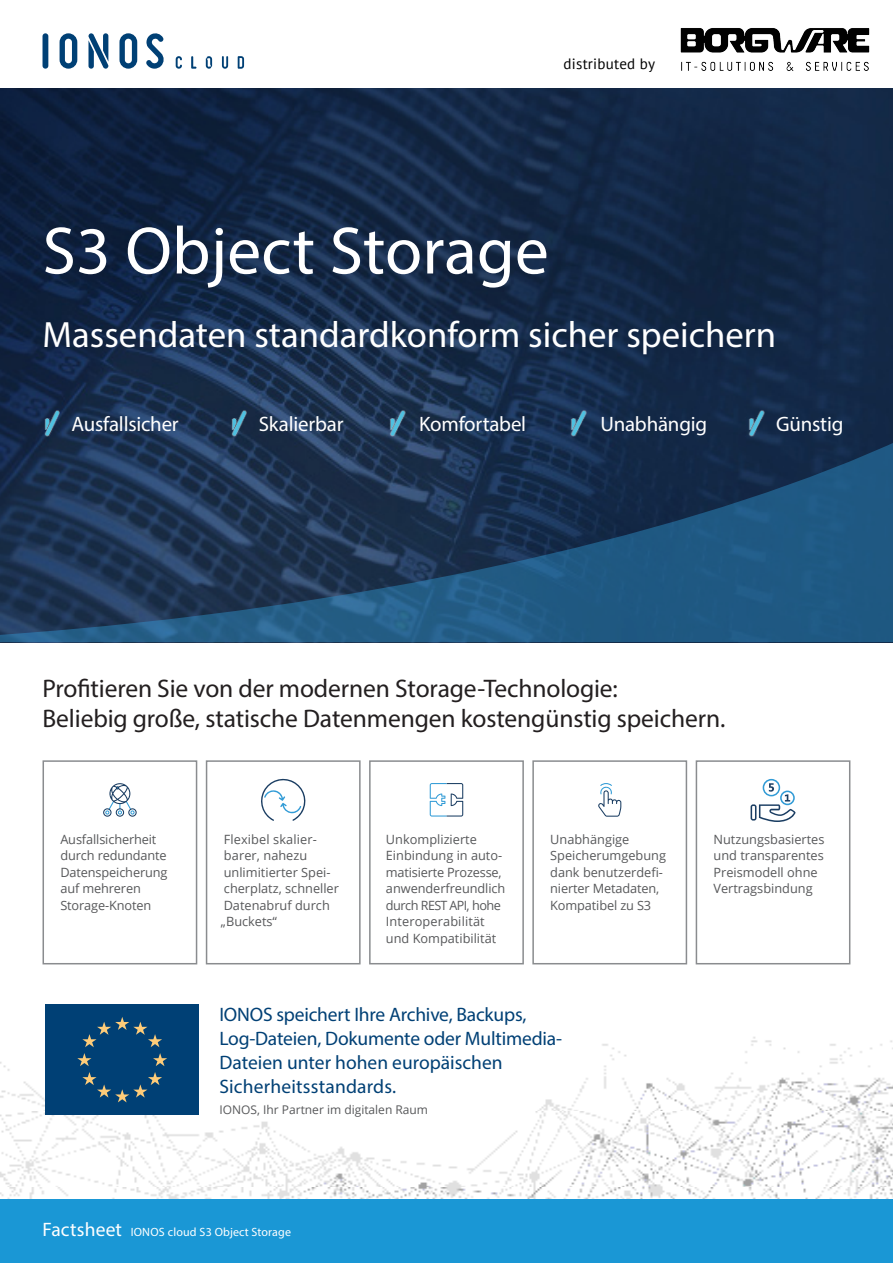
<style>
.page{position:relative;width:893px;height:1263px;background:#fff}
.page>*{position:absolute;margin:0;border:0;box-sizing:border-box;transform-origin:0 0}
.t1{font:67.5px "Myriad Pro";letter-spacing:.005em;color:#fff}
.t2{font:36.75px "Myriad Pro";color:#fff}
.t3{font:25.5px/30px "Myriad Pro";letter-spacing:-.005em;color:#231f20}
.t4{font:20.85px "Myriad Pro";letter-spacing:-.01em;color:#fff}
.t5{font:19.5px/24px "Myriad Pro";letter-spacing:-.01em;color:#004075}
.t6{font:15px "PT Sans";letter-spacing:.015em;color:#000}
.t7{font:12.75px/16.5px "Open Sans";color:#57585a}
.t8{font:12px "Myriad Pro";letter-spacing:.01em;color:#fff}
.t9{font:12px "Open Sans";color:#57585a}
.s1{font-size:19.5px}
</style>
<div class="page">
<img style="left:0;top:959px;width:893px;height:240px">
<img style="left:0;top:88px;width:893px;height:349px">
<svg style="left:0;top:437px;width:893px;height:205px;background:#1e4265"></svg>
<svg style="left:146px;top:33px;width:18px;height:36px"></svg>
<svg style="left:119px;top:33px;width:18px;height:36px"></svg>
<svg style="left:88px;top:33px;width:20px;height:36px"></svg>
<svg style="left:60px;top:33px;width:17px;height:36px"></svg>
<svg style="left:43px;top:33px;width:5px;height:36px"></svg>
<svg style="left:176px;top:56px;width:6px;height:13px"></svg>
<svg style="left:222px;top:56px;width:6px;height:13px"></svg>
<svg style="left:238px;top:56px;width:6px;height:13px"></svg>
<svg style="left:191px;top:56px;width:5px;height:13px"></svg>
<svg style="left:206px;top:56px;width:6px;height:13px"></svg>
<div style="left:0;top:1199px;width:893px;height:64px;background:#1a97d5"></div>
<div style="left:696px;top:760px;width:154px;height:204px;background:#fff;border:2px solid #8a8c8f"></div>
<div style="left:43px;top:760px;width:154px;height:204px;background:#fff;border:2px solid #8a8c8f"></div>
<div style="left:206px;top:760px;width:155px;height:204px;background:#fff;border:2px solid #8a8c8f"></div>
<div style="left:369px;top:760px;width:155px;height:204px;background:#fff;border:2px solid #8a8c8f"></div>
<div style="left:532px;top:760px;width:155px;height:204px;background:#fff;border:2px solid #8a8c8f"></div>
<img style="left:40px;top:410px;width:26px;height:29px">
<img style="left:227px;top:410px;width:26px;height:29px">
<img style="left:745px;top:410px;width:25px;height:29px">
<img style="left:386px;top:410px;width:25px;height:29px">
<img style="left:567px;top:410px;width:25px;height:29px">
<svg style="left:261px;top:778px;width:45px;height:43px"></svg>
<svg style="left:103px;top:783px;width:34px;height:34px"></svg>
<svg style="left:598px;top:783px;width:23px;height:34px"></svg>
<svg style="left:430px;top:783px;width:33px;height:33px"></svg>
<svg style="left:751px;top:779px;width:44px;height:43px"></svg>
<div style="left:46px;top:1004px;width:153px;height:111px;background:#004075"></div>
<svg style="left:77px;top:1053px;width:14px;height:13px"></svg>
<svg style="left:153px;top:1053px;width:14px;height:13px"></svg>
<svg style="left:82px;top:1017px;width:80px;height:30px"></svg>
<svg style="left:82px;top:1072px;width:80px;height:30px"></svg>
<img style="left:657px;top:28px;width:235px;height:64px">
<p class="t6" style="left:564px;top:54px;width:93px">distributed by</p>
<h1 class="t1" style="left:43px;top:209px;width:508px">S3 Object Storage</h1>
<h2 class="t2" style="left:43px;top:312px;width:735px">Massendaten standardkonform sicher speichern</h2>
<h3 class="t4" style="left:71px;top:411px;width:109px">Ausfallsicher</h3>
<h3 class="t4" style="left:259px;top:411px;width:86px">Skalierbar</h3>
<h3 class="t4" style="left:419px;top:411px;width:109px">Komfortabel</h3>
<h3 class="t4" style="left:600px;top:411px;width:108px">Unabhängig</h3>
<h3 class="t4" style="left:776px;top:411px;width:69px">Günstig</h3>
<h3 class="t3" style="left:43px;top:673px;width:684px">Profitieren Sie von der modernen Storage-Technologie:<br>Beliebig große, statische Datenmengen kostengünstig speichern.</h3>
<p class="t7" style="left:60px;top:830px;width:109px">Ausfallsicherheit durch redundante<br>Datenspeicherung auf mehreren<br>Storage-Knoten</p>
<p class="t7" style="left:221px;top:830px;width:120px">Flexibel skalier&shy;barer, nahezu unlimitierter Spei&shy;cherplatz, schneller<br>Datenabruf durch „Buckets“</p>
<p class="t7" style="left:386px;top:830px;width:121px">Unkomplizierte<br>Einbindung in auto&shy;matisierte Prozesse, anwenderfreundlich durch REST API, hohe<br>Interoperabilität und Kompatibilität</p>
<p class="t7" style="left:550px;top:830px;width:117px">Unabhängige<br>Speicherumgebung dank benutzerdefi&shy;nierter Metadaten,<br>Kompatibel zu S3</p>
<p class="t7" style="left:713px;top:830px;width:112px">Nutzungsbasiertes und transparentes<br>Preismodell ohne<br>Vertragsbindung</p>
<h3 class="t5" style="left:219px;top:1002px;width:344px">IONOS speichert Ihre Archive, Backups, Log-Dateien, Dokumente oder Multimedia-Dateien unter hohen europäischen Sicherheitsstandards.</h3>
<p class="t9" style="left:219px;top:1101px;width:210px">IONOS, Ihr Partner im digitalen Raum</p>
<p class="t8" style="left:43px;top:1224px;width:250px"><span class="s1">Factsheet</span> IONOS cloud S3 Object Storage</p>
</div>
